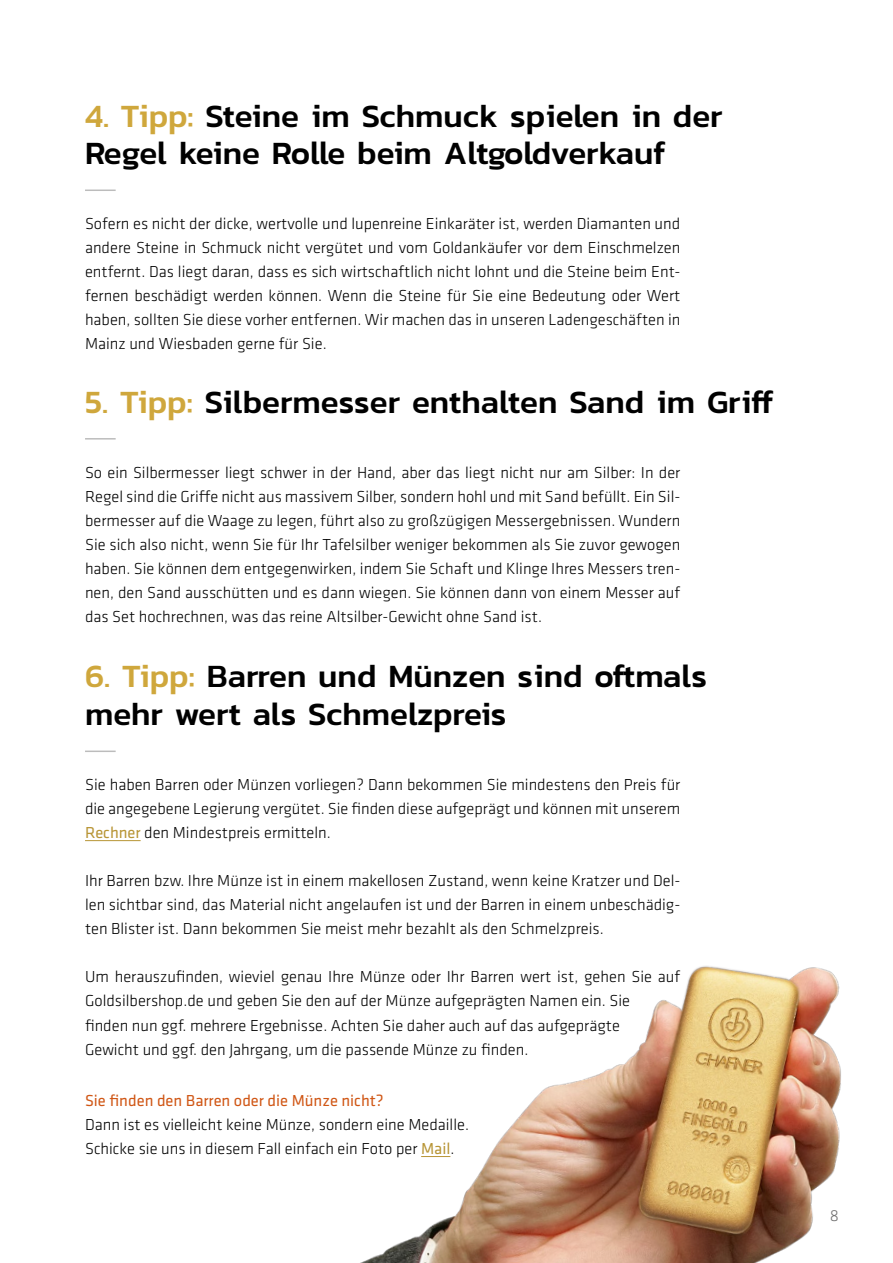
<style>
.page{position:relative;width:893px;height:1263px;background:#fff}
.page>*{position:absolute;margin:0;border:0;box-sizing:border-box;transform-origin:0 0}
.t1{font:500 33px/37.5px "Kanit";color:#000}
.t2{font:300 16.5px/24px "Klavika";color:#000;text-align:justify}
.t3{font:16.5px "Klavika";color:#d05716}
.t4{font:300 16.5px "Klavika";color:#706f6f}
.s1{color:#cfa73c}
.s2{font-weight:400;color:#b89536}
</style>
<div class="page">
<hr style="left:85px;top:840px;width:56px;height:1px;background:#b89536">
<hr style="left:85px;top:190px;width:31px;height:1px;background:#bcbcbc">
<hr style="left:85px;top:438px;width:31px;height:1px;background:#bcbcbc">
<hr style="left:85px;top:750px;width:31px;height:2px;background:#bcbcbc">
<img style="left:360px;top:966px;width:481px;height:297px">
<h1 class="t1" style="left:85px;top:96px;width:639px"><span class="s1">4. Tipp:</span> Steine im Schmuck spielen in der<br>Regel keine Rolle beim Altgoldverkauf</h1>
<p class="t2" style="left:85px;top:212px;width:597px">Sofern es nicht der dicke, wertvolle und lupenreine Einkaräter ist, werden Diamanten und andere Steine in Schmuck nicht vergütet und vom Goldankäufer vor dem Einschmelzen entfernt. Das liegt daran, dass es sich wirtschaftlich nicht lohnt und die Steine beim Ent&shy;fernen beschädigt werden können. Wenn die Steine für Sie eine Bedeutung oder Wert haben, sollten Sie diese vorher entfernen. Wir machen das in unseren Ladengeschäften in Mainz und Wiesbaden gerne für Sie.</p>
<h1 class="t1" style="left:85px;top:382px;width:690px"><span class="s1">5. Tipp:</span> Silbermesser enthalten Sand im Griff</h1>
<p class="t2" style="left:85px;top:461px;width:597px">So ein Silbermesser liegt schwer in der Hand, aber das liegt nicht nur am Silber: In der Regel sind die Griffe nicht aus massivem Silber, sondern hohl und mit Sand befüllt. Ein Sil&shy;bermesser auf die Waage zu legen, führt also zu großzügigen Messergebnissen. Wundern Sie sich also nicht, wenn Sie für Ihr Tafelsilber weniger bekommen als Sie zuvor gewogen haben. Sie können dem entgegenwirken, indem Sie Schaft und Klinge Ihres Messers tren&shy;nen, den Sand ausschütten und es dann wiegen. Sie können dann von einem Messer auf das Set hochrechnen, was das reine Altsilber-Gewicht ohne Sand ist.</p>
<h1 class="t1" style="left:85px;top:656px;width:623px"><span class="s1">6. Tipp:</span> Barren und Münzen sind oftmals mehr wert als Schmelzpreis</h1>
<p class="t2" style="left:85px;top:773px;width:597px">Sie haben Barren oder Münzen vorliegen? Dann bekommen Sie mindestens den Preis für die angegebene Legierung vergütet. Sie finden diese aufgeprägt und können mit unserem <span class="s2">Rechner</span> den Mindestpreis ermitteln.</p>
<p class="t2" style="left:85px;top:869px;width:597px">Ihr Barren bzw. Ihre Münze ist in einem makellosen Zustand, wenn keine Kratzer und Del&shy;len sichtbar sind, das Material nicht angelaufen ist und der Barren in einem unbeschädig&shy;ten Blister ist. Dann bekommen Sie meist mehr bezahlt als den Schmelzpreis.</p>
<p class="t2" style="left:85px;top:965px;width:597px;text-align:left">Um herauszufinden, wieviel genau Ihre Münze oder Ihr Barren wert ist, gehen Sie auf Goldsilbershop.de und geben Sie den auf der Münze aufgeprägten Namen ein. Sie<br>finden nun ggf. mehrere Ergebnisse. Achten Sie daher auch auf das aufgeprägte<br>Gewicht und ggf. den Jahrgang, um die passende Münze zu finden.</p>
<p class="t3" style="left:85px;top:1092px;width:300px">Sie finden den Barren oder die Münze nicht?</p>
<p class="t2" style="left:85px;top:1113px;width:386px">Dann ist es vielleicht keine Münze, sondern eine Medaille.<br>Schicke sie uns in diesem Fall einfach ein Foto per <span class="s2">Mail</span>.</p>
<p class="t4" style="left:830px;top:1207px;width:11px">8</p>
</div>
